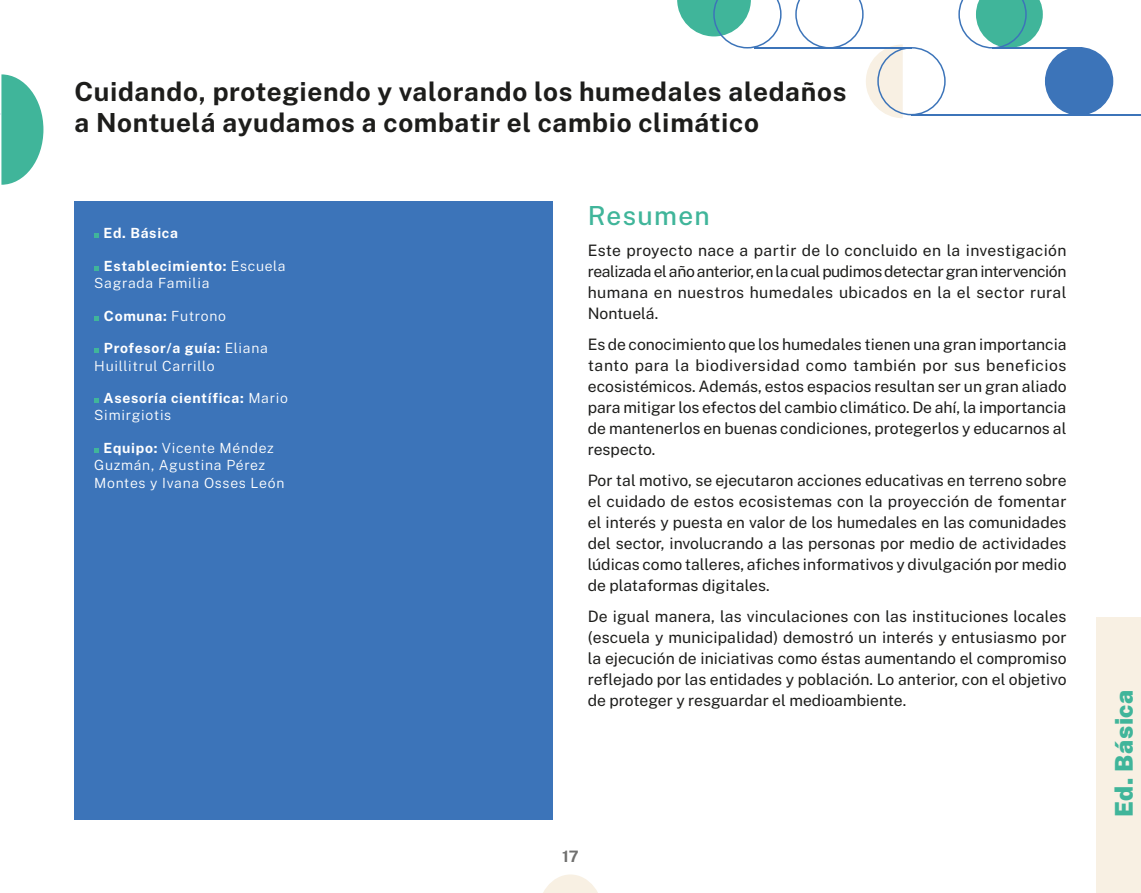
<style>
.page{position:relative;width:1141px;height:893px;background:#fff}
.page>*{position:absolute;margin:0;border:0;box-sizing:border-box;transform-origin:0 0}
.Titulo{font:700 26.25px "Public Sans";letter-spacing:.025em;color:#1d1d1b}
.t1{font:500 26.25px "Public Sans";letter-spacing:.05em;color:#40b59a}
.resumen{font:900 24.5px "Public Sans";letter-spacing:.025em;color:#40b59a}
.resumen-2{font:15.75px/21px "Public Sans";color:#1d1d1b;text-align:justify}
.t2{font:700 15.75px "Public Sans";color:#70706f}
.Detalles{font:300 14px/17.5px "Public Sans";letter-spacing:.05em;color:#fff}
.Detalles-2{font:700 14px/17.5px "Public Sans";letter-spacing:.05em;color:#fff}
.s1{font-weight:700}
.s2{font-weight:300}
</style>
<div class="page">
<svg style="left:543px;top:874px;width:55px;height:19px"></svg>
<div style="left:1096px;top:618px;width:45px;height:275px;background:#f8f0e3"></div>
<div style="left:74px;top:201px;width:479px;height:619px;background:#3c74b9"></div>
<svg style="left:94px;top:233px;width:5px;height:5px"></svg>
<svg style="left:94px;top:266px;width:5px;height:5px"></svg>
<svg style="left:94px;top:316px;width:5px;height:5px"></svg>
<svg style="left:94px;top:348px;width:5px;height:5px"></svg>
<svg style="left:94px;top:398px;width:5px;height:5px"></svg>
<svg style="left:94px;top:448px;width:5px;height:5px"></svg>
<svg style="left:1px;top:74px;width:42px;height:111px"></svg>
<hr style="left:754px;top:47px;width:157px;height:2px;background:#3c74b9">
<svg style="left:677px;top:0;width:105px;height:49px"></svg>
<svg style="left:795px;top:0;width:151px;height:118px"></svg>
<hr style="left:911px;top:114px;width:163px;height:1px;background:#3c74b9">
<hr style="left:993px;top:114px;width:148px;height:1px;background:#3c74b9">
<svg style="left:958px;top:0;width:155px;height:114px"></svg>
<p class="Titulo" style="left:74px;top:72px;width:774px">Cuidando, protegiendo y valorando los humedales aledaños</p>
<p class="Titulo" style="left:74px;top:103px;width:686px">a Nontuelá ayudamos a combatir el cambio climático</p>
<p class="Detalles-2" style="left:104px;top:224px;width:76px">Ed. Básica</p>
<p class="Detalles" style="left:94px;top:256px;width:193px;text-indent:10px"><span class="s1">Establecimiento:</span> Escuela<br>Sagrada Familia</p>
<p class="Detalles-2" style="left:104px;top:306px;width:124px">Comuna: <span class="s2">Futrono</span></p>
<p class="Detalles" style="left:94px;top:338px;width:175px;text-indent:10px"><span class="s1">Profesor/a guía:</span> Eliana<br>Huillitrul Carrillo</p>
<p class="Detalles-2" style="left:94px;top:388px;width:195px;text-indent:9px">Asesoría científica: <span class="s2">Mario<br>Simirgiotis</span></p>
<p class="Detalles" style="left:94px;top:438px;width:192px;text-indent:9px"><span class="s1">Equipo:</span> Vicente Méndez<br>Guzmán, Agustina Pérez<br>Montes y Ivana Osses León</p>
<p class="t1" style="left:588px;top:197px;width:123px">Resumen</p>
<p class="resumen-2" style="left:588px;top:239px;width:480px">Este proyecto nace a partir de lo concluido en la investigación realizada el año anterior, en la cual pudimos detectar gran intervención humana en nuestros humedales ubicados en la el sector rural Nontuelá.</p>
<p class="resumen-2" style="left:588px;top:333px;width:480px">Es de conocimiento que los humedales tienen una gran importancia tanto para la biodiversidad como también por sus beneficios ecosistémicos. Además, estos espacios resultan ser un gran aliado para mitigar los efectos del cambio climático. De ahí, la importancia de mantenerlos en buenas condiciones, protegerlos y educarnos al respecto.</p>
<p class="resumen-2" style="left:588px;top:469px;width:480px">Por tal motivo, se ejecutaron acciones educativas en terreno sobre el cuidado de estos ecosistemas con la proyección de fomentar el interés y puesta en valor de los humedales en las comunidades del sector, involucrando a las personas por medio de actividades lúdicas como talleres, afiches informativos y divulgación por medio de plataformas digitales.</p>
<p class="resumen-2" style="left:588px;top:605px;width:480px">De igual manera, las vinculaciones con las instituciones locales (escuela y municipalidad) demostró un interés y entusiasmo por la ejecución de iniciativas como éstas aumentando el compromiso reflejado por las entidades y población. Lo anterior, con el objetivo de proteger y resguardar el medioambiente.</p>
<p class="t2" style="left:562px;top:845px;width:18px">17</p>
<p class="resumen" style="left:1106px;top:817px;width:129px;rotate:-90deg">Ed. Básica</p>
</div>
